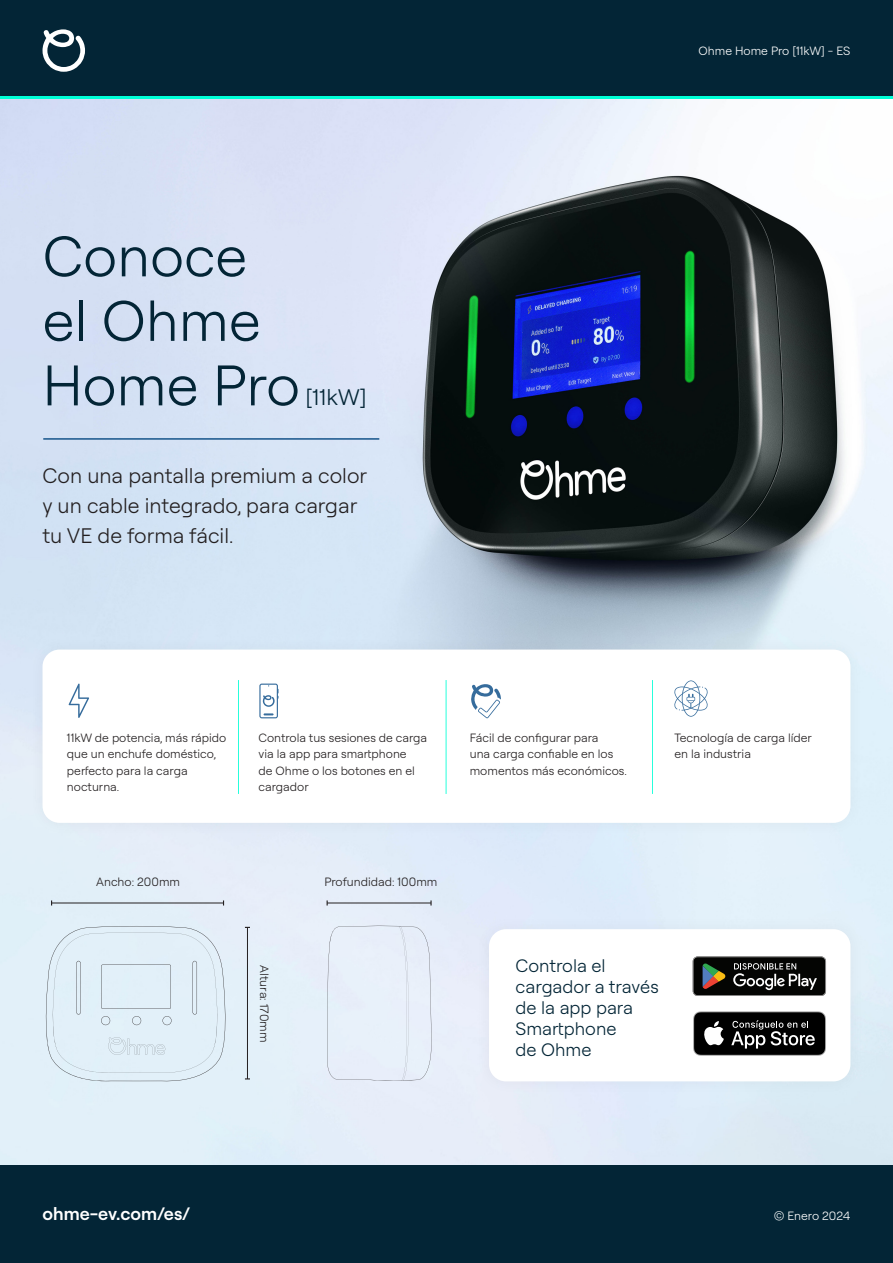
<style>
.page{position:relative;width:893px;height:1263px;background:#fff}
.page>*{position:absolute;margin:0;border:0;box-sizing:border-box;transform-origin:0 0}
.t1{font:300 57px/64.5px "Roobert";color:#032536}
.t2{font:300 22.5px "Roobert";color:#032536}
.t3{font:300 21px/30px "Roobert";color:#231f20}
.Table_title{font:300 18px/21px "Roobert";color:#032536}
.t4{font:600 18px "Roobert";color:#fff}
.USP_text{font:300 12px/16.5px "Roobert";color:#231f20}
.t5{font:300 12px "Roobert";color:#fff}
</style>
<div class="page">
<img style="left:0;top:99px;width:893px;height:1067px">
<div style="left:0;top:0;width:893px;height:97px;background:#032536"></div>
<svg style="left:43px;top:438px;width:336px;height:2px"></svg>
<div style="left:0;top:1166px;width:893px;height:97px;background:#032536"></div>
<hr style="left:0;top:96px;width:893px;height:3px;background:#00ffd6">
<svg style="left:43px;top:29px;width:42px;height:43px"></svg>
<div style="left:27px;top:634px;width:839px;height:205px;background:#231f20;opacity:.05"></div>
<div style="left:43px;top:649px;width:807px;height:174px;background:#fff;border-radius:17px"></div>
<svg style="left:238px;top:680px;width:1px;height:114px"></svg>
<svg style="left:446px;top:680px;width:1px;height:114px"></svg>
<svg style="left:652px;top:680px;width:1px;height:114px"></svg>
<svg style="left:69px;top:684px;width:20px;height:34px"></svg>
<svg style="left:674px;top:680px;width:34px;height:37px"></svg>
<svg style="left:471px;top:684px;width:30px;height:34px"></svg>
<svg style="left:259px;top:684px;width:20px;height:34px"></svg>
<div style="left:473px;top:913px;width:393px;height:184px;background:#e0ebf8"></div>
<div style="left:489px;top:929px;width:361px;height:152px;background:#fff;border-radius:17px"></div>
<svg style="left:693px;top:957px;width:133px;height:39px;background:#2e2e2a"></svg>
<svg style="left:693px;top:1011px;width:133px;height:45px;background:#343434"></svg>
<hr style="left:52px;top:903px;width:172px;height:1px;background:#231f20">
<hr style="left:327px;top:903px;width:104px;height:1px;background:#231f20">
<hr style="left:247px;top:927px;width:1px;height:152px;background:#231f20">
<svg style="left:41px;top:926px;width:189px;height:155px;background:#deecf4"></svg>
<div style="left:327px;top:924px;width:106px;height:157px;background:#e8f0fa"></div>
<p class="t1" style="left:43px;top:221px;width:259px">Conoce el Ohme<br>Home Pro</p>
<p class="t2" style="left:306px;top:382px;width:63px">[11kW]</p>
<p class="t3" style="left:43px;top:459px;width:326px">Con una pantalla premium a color y un cable integrado, para cargar tu VE de forma fácil.</p>
<p class="t5" style="left:699px;top:42px;width:153px">Ohme Home Pro [11kW] - ES</p>
<p class="USP_text" style="left:67px;top:729px;width:161px">11kW de potencia, más rápido que un enchufe doméstico, perfecto para la carga nocturna.</p>
<p class="USP_text" style="left:259px;top:729px;width:170px">Controla tus sesiones de carga via la app para smartphone<br>de Ohme o los botones en el cargador</p>
<p class="USP_text" style="left:470px;top:729px;width:159px">Fácil de configurar para<br>una carga confiable en los momentos más económicos.</p>
<p class="USP_text" style="left:674px;top:729px;width:139px">Tecnología de carga líder en la industria</p>
<p class="USP_text" style="left:96px;top:873px;width:85px">Ancho: 200mm</p>
<p class="USP_text" style="left:324px;top:873px;width:115px">Profundidad: 100mm</p>
<p class="USP_text" style="left:273px;top:965px;width:78px;rotate:90deg">Altura: 170mm</p>
<p class="Table_title" style="left:516px;top:954px;width:145px">Controla el cargador a través de la app para<br>Smartphone<br>de Ohme</p>
<p class="t4" style="left:43px;top:1201px;width:149px">ohme-ev.com/es/</p>
<p class="t5" style="left:774px;top:1207px;width:78px">© Enero 2024</p>
</div>
